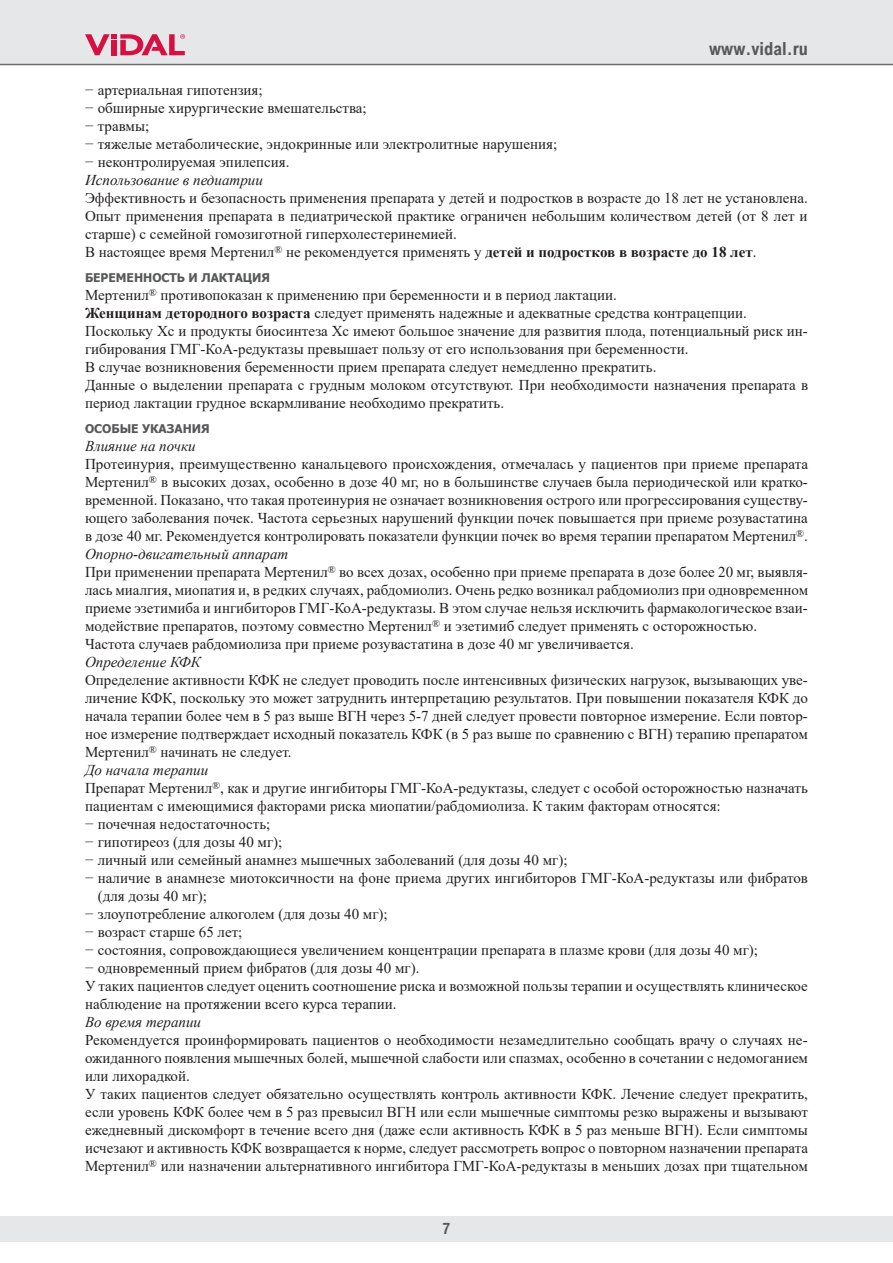
<style>
.page{position:relative;width:893px;height:1263px;background:#fff}
.page>*{position:absolute;margin:0;border:0;box-sizing:border-box;transform-origin:0 0}
.t1{font:700 18px "Arial Nova Cond";color:#57585a}
.t2{font:700 15.75px "Arial Nova Cond";color:#57585a}
.t3{font:15px/18px "Times New Roman";color:#231f20}
.t4{font:italic 15px "Times New Roman";color:#231f20}
.t5{font:700 12px "Tahoma";color:#57585a}
.s1{font-weight:700}
.s2{font-style:italic}
</style>
<div class="page">
<div style="left:0;top:1216px;width:893px;height:26px;background:#e6e7e9"></div>
<div style="left:0;top:0;width:893px;height:64px;background:#e6e7e9"></div>
<svg style="left:85px;top:34px;width:100px;height:21px"></svg>
<hr style="left:0;top:64px;width:893px;height:1px;background:#6c6d70">
<p class="t1" style="left:709px;top:38px;width:100px">www.vidal.ru</p>
<p class="t3" style="left:85px;top:81px;width:474px">− артериальная гипотензия;<br>− обширные хирургические вмешательства;<br>− травмы;<br>− тяжелые метаболические, эндокринные или электролитные нарушения; − неконтролируемая эпилепсия.</p>
<p class="t4" style="left:85px;top:170px;width:179px">Использование в педиатрии</p>
<p class="t3" style="left:85px;top:189px;width:724px">Эффективность и безопасность применения препарата у детей и подростков в возрасте до 18 лет не установлена.<br>Опыт применения препарата в педиатрической практике ограничен небольшим количеством детей (от 8 лет и старше) с семейной гомозиготной гиперхолестеринемией.<br>В настоящее время Мертенил<sup>®</sup> не рекомендуется применять у <span class="s1">детей и подростков в возрасте до 18 лет</span>.</p>
<p class="t5" style="left:85px;top:269px;width:187px">БЕРЕМЕННОСТЬ И ЛАКТАЦИЯ</p>
<p class="t3" style="left:85px;top:286px;width:725px">Мертенил<sup>®</sup> противопоказан к применению при беременности и в период лактации.<br><span class="s1">Женщинам детородного возраста</span> следует применять надежные и адекватные средства контрацепции.<br>Поскольку Хс и продукты биосинтеза Хс имеют большое значение для развития плода, потенциальный риск ин&shy;гибирования ГМГ-КоА-редуктазы превышает пользу от его использования при беременности.<br>В случае возникновения беременности прием препарата следует немедленно прекратить.<br>Данные о выделении препарата с грудным молоком отсутствуют. При необходимости назначения препарата в период лактации грудное вскармливание необходимо прекратить.</p>
<p class="t5" style="left:85px;top:420px;width:126px">ОСОБЫЕ УКАЗАНИЯ</p>
<p class="t4" style="left:85px;top:436px;width:112px">Влияние на почки</p>
<p class="t3" style="left:85px;top:454px;width:725px">Протеинурия, преимущественно канальцевого происхождения, отмечалась у пациентов при приеме препарата Мертенил<sup>®</sup> в высоких дозах, особенно в дозе 40 мг, но в большинстве случаев была периодической или кратко&shy;временной. Показано, что такая протеинурия не означает возникновения острого или прогрессирования существу&shy;ющего заболевания почек. Частота серьезных нарушений функции почек повышается при приеме розувастатина в дозе 40 мг. Рекомендуется контролировать показатели функции почек во время терапии препаратом Мертенил<sup>®</sup>.<br><span class="s2">Опорно-двигательный аппарат<br></span>При применении препарата Мертенил<sup>®</sup> во всех дозах, особенно при приеме препарата в дозе более 20 мг, выявля&shy;лась миалгия, миопатия и, в редких случаях, рабдомиолиз. Очень редко возникал рабдомиолиз при одновременном приеме эзетимиба и ингибиторов ГМГ-КоА-редуктазы. В этом случае нельзя исключить фармакологическое взаи&shy;модействие препаратов, поэтому совместно Мертенил<sup>®</sup> и эзетимиб следует применять с осторожностью.<br>Частота случаев рабдомиолиза при приеме розувастатина в дозе 40 мг увеличивается.</p>
<p class="t4" style="left:85px;top:652px;width:117px">Определение КФК</p>
<p class="t3" style="left:85px;top:670px;width:724px">Определение активности КФК не следует проводить после интенсивных физических нагрузок, вызывающих уве-</p>
<p class="t3" style="left:85px;top:688px;width:724px">личение КФК, поскольку это может затруднить интерпретацию результатов. При повышении показателя КФК до</p>
<p class="t3" style="left:85px;top:706px;width:724px">начала терапии более чем в 5 раз выше ВГН через 5-7 дней следует провести повторное измерение. Если повтор-</p>
<p class="t3" style="left:85px;top:724px;width:724px">ное измерение подтверждает исходный показатель КФК (в 5 раз выше по сравнению с ВГН) терапию препаратом</p>
<p class="t3" style="left:85px;top:742px;width:208px">Мертенил<sup>®</sup> начинать не следует.</p>
<p class="t4" style="left:85px;top:760px;width:125px">До начала терапии</p>
<p class="t3" style="left:85px;top:778px;width:724px">Препарат Мертенил<sup>®</sup>, как и другие ингибиторы ГМГ-КоА-редуктазы, следует с особой осторожностью назначать</p>
<p class="t3" style="left:85px;top:796px;width:637px">пациентам с имеющимися факторами риска миопатии/рабдомиолиза. К таким факторам относятся:</p>
<p class="t3" style="left:85px;top:814px;width:187px">− почечная недостаточность;</p>
<p class="t3" style="left:85px;top:832px;width:199px">− гипотиреоз (для дозы 40 мг);</p>
<p class="t3" style="left:85px;top:850px;width:484px">− личный или семейный анамнез мышечных заболеваний (для дозы 40 мг);</p>
<p class="t3" style="left:85px;top:868px;width:724px">− наличие в анамнезе миотоксичности на фоне приема других ингибиторов ГМГ-КоА-редуктазы или фибратов</p>
<p class="t3" style="left:98px;top:886px;width:111px">(для дозы 40 мг);</p>
<p class="t3" style="left:85px;top:904px;width:304px">− злоупотребление алкоголем (для дозы 40 мг);</p>
<p class="t3" style="left:85px;top:922px;width:159px">− возраст старше 65 лет;</p>
<p class="t3" style="left:85px;top:940px;width:675px">− состояния, сопровождающиеся увеличением концентрации препарата в плазме крови (для дозы 40 мг);</p>
<p class="t3" style="left:85px;top:958px;width:336px">− одновременный прием фибратов (для дозы 40 мг).</p>
<p class="t3" style="left:85px;top:976px;width:724px">У таких пациентов следует оценить соотношение риска и возможной пользы терапии и осуществлять клиническое</p>
<p class="t3" style="left:85px;top:994px;width:313px">наблюдение на протяжении всего курса терапии.</p>
<p class="t4" style="left:85px;top:1012px;width:117px">Во время терапии</p>
<p class="t3" style="left:85px;top:1030px;width:725px">Рекомендуется проинформировать пациентов о необходимости незамедлительно сообщать врачу о случаях не&shy;ожиданного появления мышечных болей, мышечной слабости или спазмах, особенно в сочетании с недомоганием или лихорадкой.<br>У таких пациентов следует обязательно осуществлять контроль активности КФК. Лечение следует прекратить, если уровень КФК более чем в 5 раз превысил ВГН или если мышечные симптомы резко выражены и вызывают ежедневный дискомфорт в течение всего дня (даже если активность КФК в 5 раз меньше ВГН). Если симптомы исчезают и активность КФК возвращается к норме, следует рассмотреть вопрос о повторном назначении препарата Мертенил<sup>®</sup> или назначении альтернативного ингибитора ГМГ-КоА-редуктазы в меньших дозах при тщательном</p>
<p class="t2" style="left:443px;top:1218px;width:9px">7</p>
</div>
